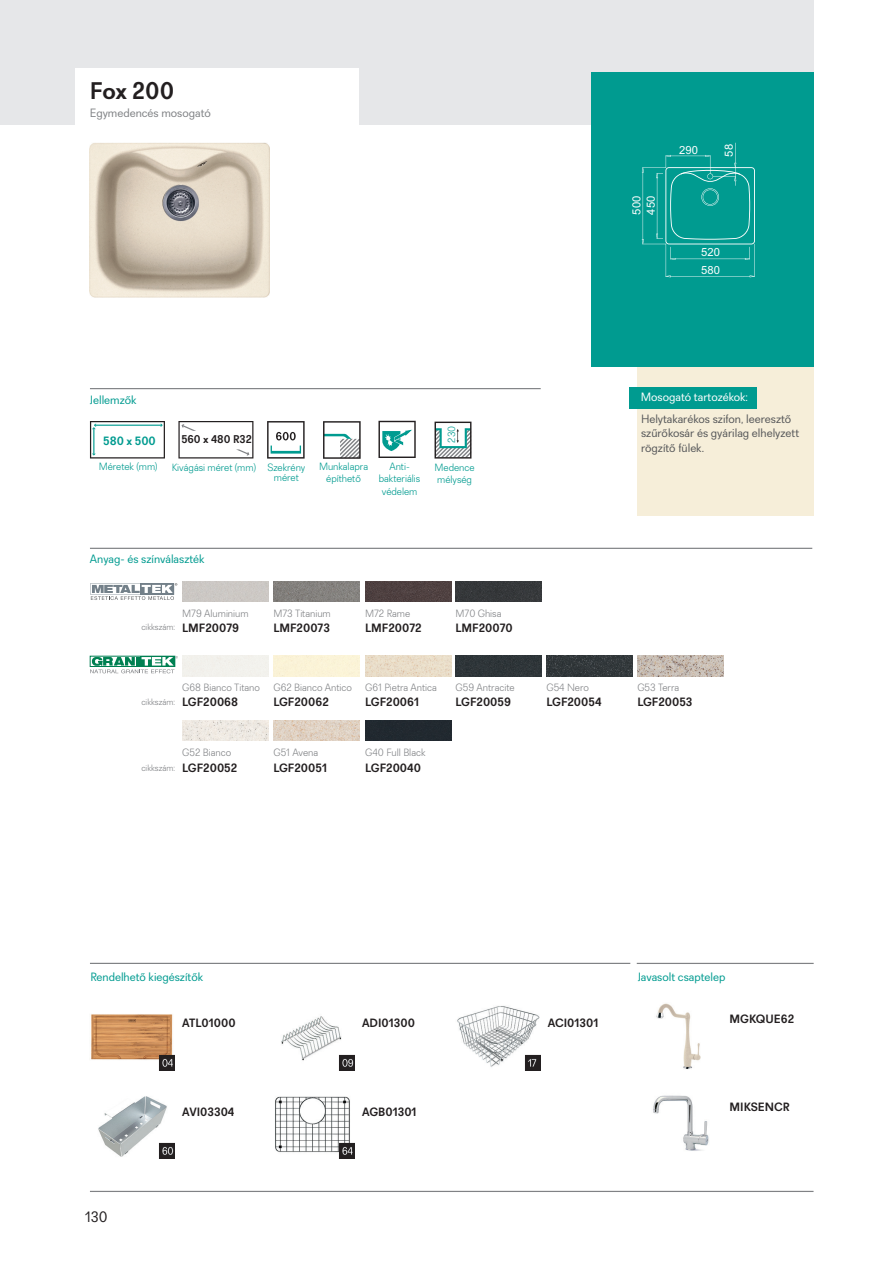
<style>
.page{position:relative;width:893px;height:1263px;background:#fff}
.page>*{position:absolute;margin:0;border:0;box-sizing:border-box;transform-origin:0 0}
.t1{font:700 24px "Recta";letter-spacing:-.01em;color:#231f20}
.t2{font:15px "Recta";color:#231f20}
.t3{font:700 12px "Recta";color:#231f20}
.t4{font:12px/14.4px "Recta";color:#57585a}
.t5{font:12px "Recta";color:#009b90}
.t6{font:12px "Recta";color:#fff}
.t7{font:12px "Recta";color:#808285}
.t8{font:700 12px "Recta";color:#009b90}
.t9{font:11.25px/14.2px "Arial";color:#fff}
.t10{font:700 11.25px "Recta";color:#231f20}
.t11{font:300 10.5px "Recta";color:#808285}
.t12{font:300 10.5px/12.6px "Recta";color:#009b90}
.t13{font:300 10.35px "Recta";color:#009b90}
.t14{font:300 9px "Recta";color:#808285}
</style>
<div class="page">
<div style="left:0;top:0;width:814px;height:124px;background:#e6e7e9"></div>
<div style="left:76px;top:68px;width:283px;height:64px;background:#fff"></div>
<div style="left:591px;top:72px;width:223px;height:295px;background:#009b90"></div>
<div style="left:637px;top:367px;width:177px;height:148px;background:#f6eed9"></div>
<div style="left:629px;top:387px;width:128px;height:22px;background:#009b90"></div>
<hr style="left:90px;top:1191px;width:723px;height:1px;background:#808285">
<hr style="left:637px;top:963px;width:177px;height:1px;background:#808285">
<hr style="left:90px;top:963px;width:540px;height:1px;background:#808285">
<hr style="left:90px;top:548px;width:722px;height:1px;background:#808285">
<hr style="left:90px;top:388px;width:451px;height:1px;background:#808285">
<svg style="left:178px;top:421px;width:75px;height:37px"></svg>
<svg style="left:90px;top:421px;width:75px;height:37px"></svg>
<img style="left:653px;top:1095px;width:56px;height:56px">
<img style="left:656px;top:1003px;width:45px;height:66px">
<img style="left:275px;top:1096px;width:80px;height:62px">
<img style="left:98px;top:1096px;width:77px;height:62px">
<img style="left:457px;top:1006px;width:83px;height:64px">
<img style="left:281px;top:1016px;width:74px;height:54px">
<img style="left:91px;top:1014px;width:84px;height:56px">
<div style="left:365px;top:721px;width:86px;height:20px;background:#21292f"></div>
<img style="left:273px;top:721px;width:86px;height:20px">
<img style="left:182px;top:721px;width:86px;height:20px">
<img style="left:637px;top:656px;width:86px;height:20px">
<img style="left:546px;top:656px;width:86px;height:20px">
<div style="left:455px;top:656px;width:87px;height:20px;background:#2e3539"></div>
<img style="left:365px;top:656px;width:86px;height:20px">
<svg style="left:90px;top:656px;width:88px;height:17px"></svg>
<div style="left:455px;top:582px;width:87px;height:20px;background:#36383a"></div>
<div style="left:365px;top:582px;width:86px;height:20px;background:#4f4041"></div>
<img style="left:273px;top:582px;width:86px;height:20px">
<div style="left:182px;top:582px;width:86px;height:20px;background:#ccc8c4"></div>
<svg style="left:90px;top:583px;width:87px;height:17px"></svg>
<svg style="left:435px;top:422px;width:36px;height:37px"></svg>
<svg style="left:378px;top:421px;width:38px;height:37px"></svg>
<svg style="left:323px;top:421px;width:38px;height:38px"></svg>
<svg style="left:267px;top:421px;width:38px;height:38px"></svg>
<svg style="left:642px;top:143px;width:113px;height:134px"></svg>
<img style="left:90px;top:142px;width:179px;height:156px">
<p class="t1" style="left:90px;top:77px;width:86px">Fox 200</p>
<p class="t7" style="left:90px;top:106px;width:122px">Egymedencés mosogató</p>
<p class="t9" style="left:629px;top:215px;width:20px;rotate:-90deg">500<br>450</p>
<p class="t9" style="left:679px;top:143px;width:20px">290</p>
<p class="t9" style="left:722px;top:157px;width:14px;rotate:-90deg">58</p>
<p class="t9" style="left:701px;top:245px;width:20px">520</p>
<p class="t9" style="left:701px;top:263px;width:20px">580</p>
<p class="t5" style="left:90px;top:393px;width:48px">Jellemzők</p>
<p class="t8" style="left:103px;top:433px;width:54px">580 x 500</p>
<p class="t10" style="left:181px;top:433px;width:72px">560 x 480 R32</p>
<p class="t13" style="left:445px;top:443px;width:18px;rotate:-90deg">230</p>
<p class="t12" style="left:99px;top:460px;width:60px">Méretek (mm)</p>
<p class="t12" style="left:319px;top:460px;width:51px">Munkalapra</p>
<p class="t12" style="left:326px;top:472px;width:36px">építhető</p>
<p class="t12" style="left:435px;top:461px;width:41px">Medence mélység</p>
<p class="t12" style="left:389px;top:460px;width:22px">Anti-</p>
<p class="t12" style="left:379px;top:472px;width:43px">bakteriális védelem</p>
<p class="t12" style="left:274px;top:462px;width:33px;line-height:10.5px;text-indent:-102px">Kivágási méret (mm) Szekrény méret</p>
<p class="t12" style="left:318px;top:461px;width:49px">Ráültetéses</p>
<p class="t5" style="left:90px;top:552px;width:116px">Anyag- és színválaszték</p>
<p class="t11" style="left:182px;top:607px;width:68px">M79 Aluminium</p>
<p class="t11" style="left:273px;top:607px;width:59px">M73 Titanium</p>
<p class="t11" style="left:365px;top:607px;width:47px">M72 Rame</p>
<p class="t11" style="left:455px;top:607px;width:47px">M70 Ghisa</p>
<p class="t14" style="left:141px;top:621px;width:35px">cikkszám:</p>
<p class="t3" style="left:182px;top:620px;width:58px">LMF20079</p>
<p class="t3" style="left:273px;top:620px;width:58px">LMF20073</p>
<p class="t3" style="left:365px;top:620px;width:58px">LMF20072</p>
<p class="t3" style="left:455px;top:620px;width:59px">LMF20070</p>
<p class="t14" style="left:141px;top:696px;width:35px">cikkszám:</p>
<p class="t11" style="left:182px;top:681px;width:79px">G68 Bianco Titano</p>
<p class="t3" style="left:182px;top:695px;width:57px">LGF20068</p>
<p class="t11" style="left:273px;top:681px;width:80px">G62 Bianco Antico</p>
<p class="t3" style="left:273px;top:695px;width:57px">LGF20062</p>
<p class="t11" style="left:365px;top:681px;width:73px">G61 Pietra Antica</p>
<p class="t3" style="left:365px;top:695px;width:56px">LGF20061</p>
<p class="t14" style="left:141px;top:762px;width:35px">cikkszám:</p>
<p class="t11" style="left:182px;top:746px;width:51px">G52 Bianco</p>
<p class="t3" style="left:182px;top:760px;width:57px">LGF20052</p>
<p class="t11" style="left:273px;top:746px;width:46px">G51 Avena</p>
<p class="t3" style="left:273px;top:760px;width:55px">LGF20051</p>
<p class="t11" style="left:365px;top:746px;width:62px">G40 Full Black</p>
<p class="t3" style="left:365px;top:760px;width:58px">LGF20040</p>
<p class="t11" style="left:455px;top:681px;width:61px">G59 Antracite</p>
<p class="t3" style="left:455px;top:695px;width:57px">LGF20059</p>
<p class="t11" style="left:546px;top:681px;width:44px">G54 Nero</p>
<p class="t3" style="left:546px;top:695px;width:57px">LGF20054</p>
<p class="t6" style="left:641px;top:390px;width:109px">Mosogató tartozékok:</p>
<p class="t4" style="left:641px;top:411px;width:160px">Helytakarékos szifon, leeresztő szűrőkosár és gyárilag elhelyzett rögzítő fülek.</p>
<p class="t11" style="left:637px;top:681px;width:43px">G53 Terra</p>
<p class="t3" style="left:637px;top:695px;width:57px">LGF20053</p>
<p class="t5" style="left:90px;top:969px;width:114px">Rendelhető kiegészítők</p>
<p class="t5" style="left:638px;top:969px;width:89px">Javasolt csaptelep</p>
<p class="t2" style="left:85px;top:1208px;width:24px">130</p>
<p class="t3" style="left:182px;top:1016px;width:55px">ATL01000</p>
<p class="t3" style="left:182px;top:1104px;width:54px">AVI03304</p>
<p class="t3" style="left:362px;top:1016px;width:54px">ADI01300</p>
<p class="t3" style="left:362px;top:1104px;width:56px">AGB01301</p>
<p class="t3" style="left:548px;top:1016px;width:52px">ACI01301</p>
<p class="t3" style="left:730px;top:1012px;width:66px">MGKQUE62</p>
<p class="t3" style="left:730px;top:1100px;width:62px">MIKSENCR</p>
</div>
